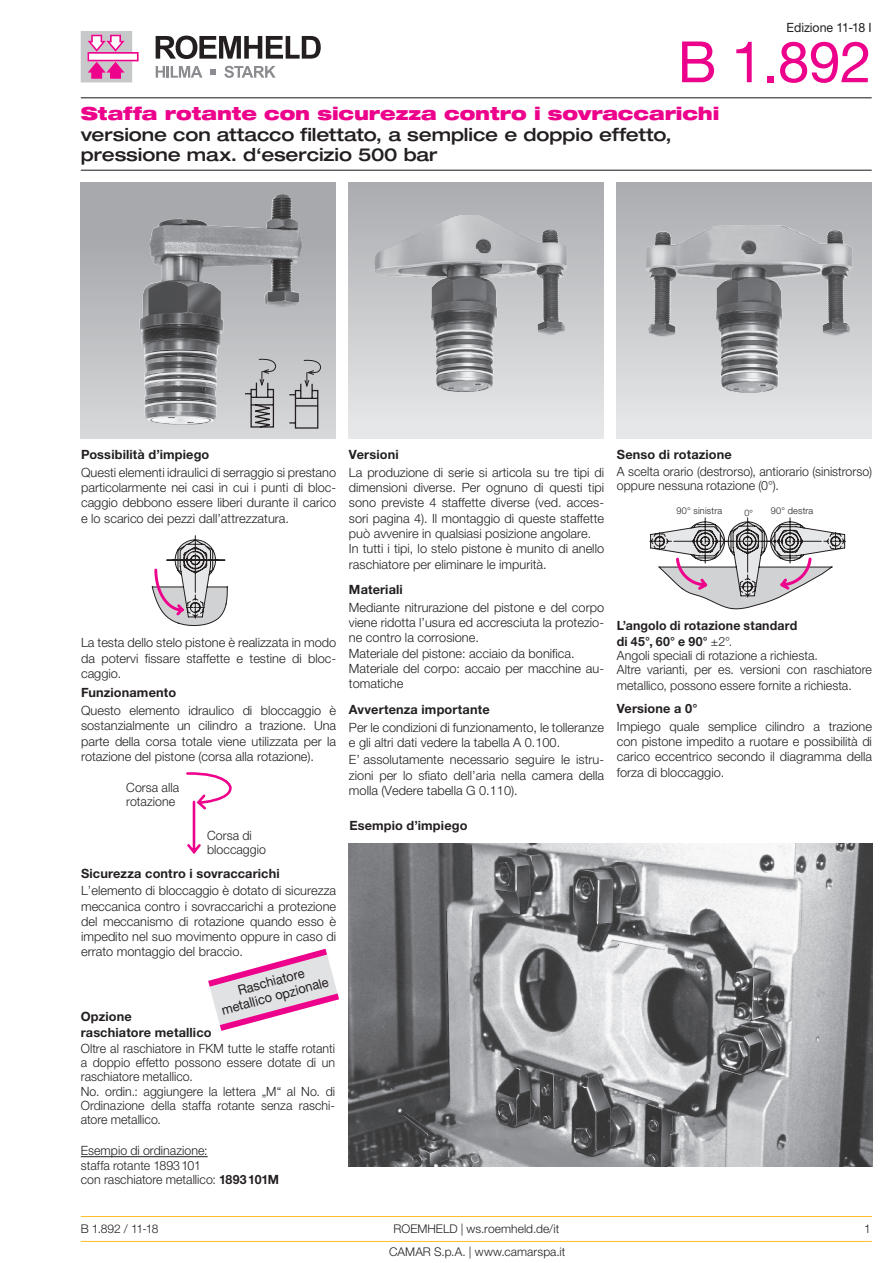
<style>
.page{position:relative;width:893px;height:1263px;background:#fff}
.page>*{position:absolute;margin:0;border:0;box-sizing:border-box;transform-origin:0 0}
.t1{font:57px "Helvetica Neue LT Pro";color:#ed028c}
.t2{font:500 expanded 18px/20.2px "Helvetica Neue LT Pro";letter-spacing:-.005em;color:#231f20}
.t3{font:900 expanded 18px "Helvetica Neue LT Pro";letter-spacing:-.005em;color:#ed028c}
.t4{font:13.5px/15px "Helvetica Neue LT Pro";color:#231f20;text-align:center;scale:.95 1}
.t5{font:300 12.75px/15.3px "Helvetica Neue LT Pro";color:#231f20}
.t6{font:700 12.75px/15.3px "Helvetica Neue LT Pro";letter-spacing:.01em;color:#231f20}
.t7{font:12.75px "Helvetica Neue LT Pro";letter-spacing:-.005em;color:#231f20}
.t8{font:300 12px "Helvetica Neue LT Pro";letter-spacing:.005em;color:#231f20}
.t9{font:300 10.35px "Helvetica Neue";color:#231f20}
.t10{font:300 9.45px "Helvetica Neue LT Pro";letter-spacing:.02em;color:#231f20}
.t11{font:300 9px "Helvetica Neue";color:#231f20}
.s1{font-weight:700}
</style>
<div class="page">
<hr style="left:81px;top:170px;width:791px;height:1px;background:#231f20">
<hr style="left:81px;top:97px;width:791px;height:1px;background:#231f20">
<svg style="left:156px;top:36px;width:165px;height:23px"></svg>
<svg style="left:156px;top:66px;width:46px;height:12px"></svg>
<svg style="left:224px;top:66px;width:52px;height:12px"></svg>
<svg style="left:210px;top:69px;width:6px;height:6px"></svg>
<svg style="left:81px;top:31px;width:58px;height:51px"></svg>
<div style="left:81px;top:183px;width:255px;height:255px;background:linear-gradient(to bottom,#a0a1a5,#d5d6d8)"></div>
<img style="left:139px;top:194px;width:163px;height:231px">
<div style="left:349px;top:183px;width:255px;height:255px;background:linear-gradient(to bottom,#abacaf,#e8e9eb)"></div>
<img style="left:374px;top:214px;width:194px;height:179px">
<svg style="left:617px;top:183px;width:255px;height:255px;background:#c6c7ca"></svg>
<img style="left:645px;top:225px;width:183px;height:167px">
<svg style="left:245px;top:359px;width:31px;height:69px;background:#aaaaac"></svg>
<svg style="left:290px;top:360px;width:31px;height:69px;background:#b4b4b6"></svg>
<img style="left:349px;top:843px;width:523px;height:323px">
<svg style="left:152px;top:535px;width:76px;height:91px"></svg>
<hr style="left:81px;top:1156px;width:127px;height:1px;background:#231f20">
<svg style="left:186px;top:772px;width:46px;height:82px"></svg>
<div style="left:203px;top:831px;width:78px;height:31px;background:#fff"></div>
<div style="left:118px;top:783px;width:72px;height:28px;background:#fff"></div>
<svg style="left:208px;top:948px;width:131px;height:83px"></svg>
<hr style="left:81px;top:1241px;width:791px;height:1px;background:#fdbd26">
<hr style="left:81px;top:1216px;width:791px;height:1px;background:#fdbd26">
<svg style="left:649px;top:517px;width:197px;height:92px"></svg>
<p class="t7" style="left:787px;top:19px;width:87px">Edizione 11-18 I</p>
<h1 class="t1" style="left:678px;top:27px;width:196px">B 1.892</h1>
<h2 class="t3" style="left:81px;top:102px;width:640px">Staffa rotante con sicurezza contro i sovraccarichi</h2>
<h2 class="t2" style="left:81px;top:123px;width:593px">versione con attacco filettato, a semplice e doppio effetto, pressione max. d‘esercizio 500 bar</h2>
<p class="t6" style="left:81px;top:447px;width:130px">Possibilità d’impiego</p>
<p class="t5" style="left:81px;top:464px;width:257px;text-align:justify">Questi elementi idraulici di serraggio si prestano particolarmente nei casi in cui i punti di bloc&shy;caggio debbono essere liberi durante il carico e lo scarico dei pezzi dall’attrezzatura.</p>
<p class="t5" style="left:81px;top:635px;width:257px">La testa dello stelo pistone è realizzata in modo da potervi fissare staffette e testine di bloc&shy;caggio.</p>
<p class="t6" style="left:81px;top:685px;width:97px">Funzionamento</p>
<p class="t5" style="left:81px;top:702px;width:257px;text-align:justify">Questo elemento idraulico di bloccaggio è sostanzialmente un cilindro a trazione. Una parte della corsa totale viene utilizzata per la rotazione del pistone (corsa alla rotazione).</p>
<p class="t5" style="left:126px;top:780px;width:54px;line-height:14.2px">Corsa alla rotazione</p>
<p class="t9" style="left:130px;top:796px;width:60px">Schwenkhub</p>
<p class="t5" style="left:207px;top:828px;width:60px;line-height:14.2px">Corsa di bloccaggio</p>
<p class="t9" style="left:204px;top:843px;width:47px">Spannhub</p>
<p class="t6" style="left:81px;top:865px;width:200px">Sicurezza contro i sovraccarichi</p>
<p class="t5" style="left:81px;top:883px;width:257px;text-align:justify">L’elemento di bloccaggio è dotato di sicurezza meccanica contro i sovraccarichi a protezione del meccanismo di rotazione quando esso è impedito nel suo movimento oppure in caso di errato montaggio del braccio.</p>
<p class="t4" style="left:216px;top:988px;width:117px;rotate:-15deg">Raschiatore metallico opzionale</p>
<p class="t6" style="left:81px;top:1009px;width:132px">Opzione<br>raschiatore metallico</p>
<p class="t5" style="left:81px;top:1041px;width:256px;line-height:14.2px">Oltre al raschiatore in FKM tutte le staffe rotanti a doppio effetto possono essere dotate di un raschiatore metallico.<br>No. ordin.: aggiungere la lettera „M“ al No. di Ordinazione della staffa rotante senza raschi&shy;atore metallico.</p>
<p class="t5" style="left:81px;top:1143px;width:200px;line-height:14.2px">Esempio di ordinazione:<br>staffa rotante 1893101<br>con raschiatore metallico: <span class="s1">1893101M</span></p>
<p class="t6" style="left:349px;top:447px;width:51px">Versioni</p>
<p class="t5" style="left:349px;top:464px;width:257px">La produzione di serie si articola su tre tipi di dimensioni diverse. Per ognuno di questi tipi sono previste 4 staffette diverse (ved. acces&shy;sori pagina 4). Il montaggio di queste staffette può avvenire in qualsiasi posizione angolare.<br>In tutti i tipi, lo stelo pistone è munito di anello raschiatore per eliminare le impurità.</p>
<p class="t6" style="left:349px;top:582px;width:55px">Materiali</p>
<p class="t5" style="left:349px;top:599px;width:257px">Mediante nitrurazione del pistone e del corpo viene ridotta l’usura ed accresciuta la protezio&shy;ne contro la corrosione.<br>Materiale del pistone: acciaio da bonifica.<br>Materiale del corpo: accaio per macchine au&shy;tomatiche</p>
<p class="t6" style="left:349px;top:702px;width:142px">Avvertenza importante</p>
<p class="t5" style="left:349px;top:719px;width:257px">Per le condizioni di funzionamento, le tolleranze e gli altri dati vedere la tabella A 0.100.</p>
<p class="t5" style="left:349px;top:752px;width:257px;text-align:justify">E’ assolutamente necessario seguire le istru&shy;zioni per lo sfiato dell’aria nella camera della molla (Vedere tabella G 0.110).</p>
<p class="t6" style="left:349px;top:817px;width:120px">Esempio d’impiego</p>
<p class="t6" style="left:617px;top:447px;width:117px">Senso di rotazione</p>
<p class="t5" style="left:617px;top:464px;width:257px;line-height:14.2px">A scelta orario (destrorso), antiorario (sinistrorso) oppure nessuna rotazione (0°).</p>
<p class="t10" style="left:676px;top:505px;width:47px">90° sinistra</p>
<p class="t11" style="left:688px;top:507px;width:35px">90 links</p>
<p class="t11" style="left:744px;top:507px;width:6px">0</p>
<p class="t10" style="left:771px;top:505px;width:44px">90° destra</p>
<p class="t11" style="left:773px;top:507px;width:41px">90 rechts</p>
<p class="t5" style="left:617px;top:618px;width:257px;line-height:14.9px"><span class="s1">L’angolo di rotazione standard<br>di 45°, 60° e 90°</span> ±2°.<br>Angoli speciali di rotazione a richiesta.<br>Altre varianti, per es. versioni con raschiatore metallico, possono essere fornite a richiesta.</p>
<p class="t6" style="left:617px;top:701px;width:82px">Versione a 0°</p>
<p class="t5" style="left:617px;top:718px;width:257px;text-align:justify">Impiego quale semplice cilindro a trazione con pistone impedito a ruotare e possibilità di carico eccentrico secondo il diagramma della forza di bloccaggio.</p>
<p class="t8" style="left:81px;top:1221px;width:79px">B 1.892 / 11-18</p>
<p class="t8" style="left:393px;top:1221px;width:167px">ROEMHELD | ws.roemheld.de/it</p>
<p class="t8" style="left:864px;top:1221px;width:8px">1</p>
<p class="t8" style="left:389px;top:1244px;width:178px">CAMAR S.p.A. | www.camarspa.it</p>
</div>
